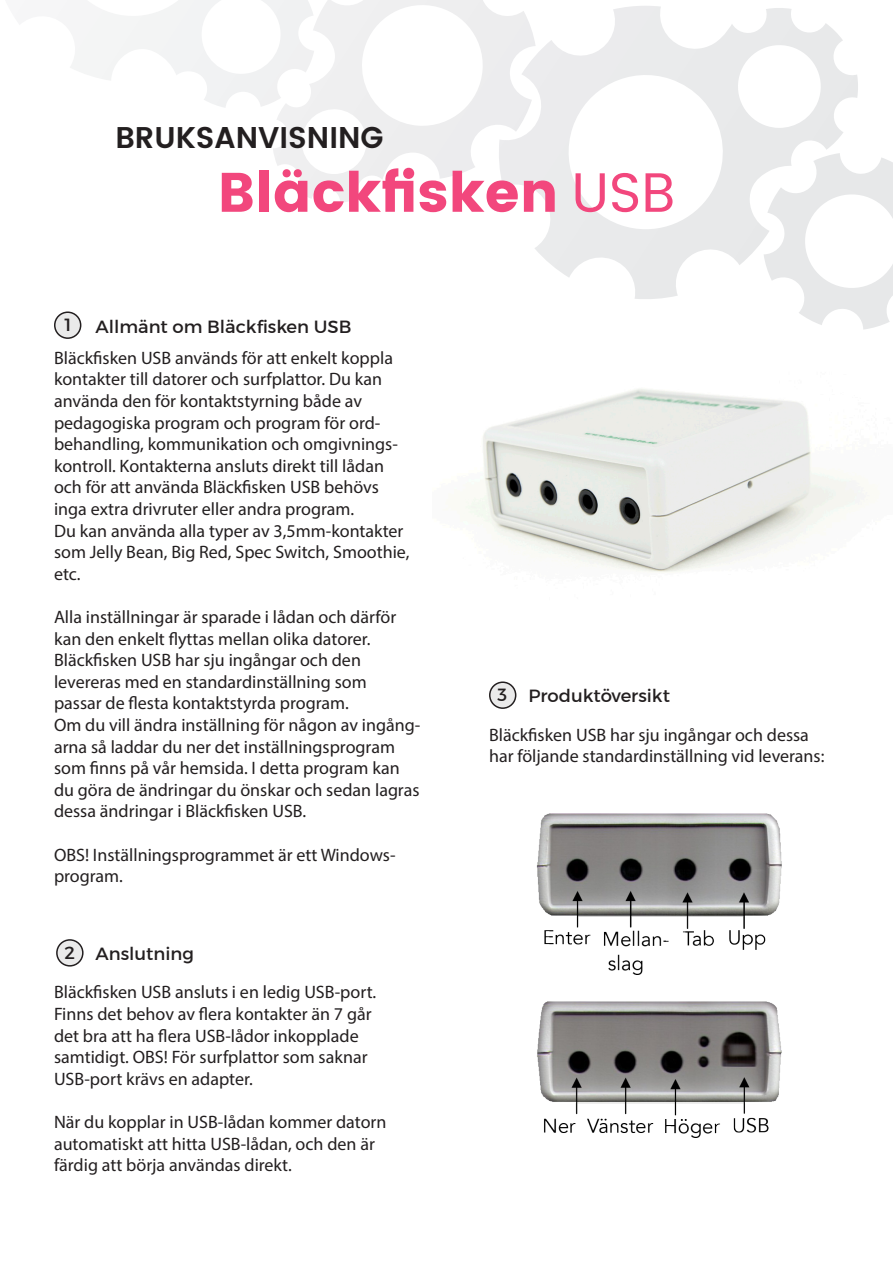
<style>
.page{position:relative;width:893px;height:1263px;background:#fff}
.page>*{position:absolute;margin:0;border:0;box-sizing:border-box;transform-origin:0 0}
.t1{font:55.5px "Poppins";color:#f2477d}
.t2{font:600 30px "Poppins";color:#231f20}
.t3{font:18px/21.6px "Myriad Pro";color:#231f20}
.t4{font:18px "Montserrat";color:#231f20}
.s1{font-style:inherit}
</style>
<div class="page">
<svg style="left:273px;top:0;width:225px;height:203px"></svg>
<svg style="left:498px;top:6px;width:360px;height:293px"></svg>
<svg style="left:764px;top:153px;width:129px;height:177px"></svg>
<svg style="left:71px;top:0;width:243px;height:108px"></svg>
<div style="left:55px;top:312px;width:26px;height:26px;background:#eaeaea;border-radius:50%"></div>
<div style="left:54px;top:311px;width:27px;height:28px;border:2px solid #231f20;border-radius:50%"></div>
<div style="left:57px;top:940px;width:26px;height:26px;background:#eaeaea;border-radius:50%"></div>
<div style="left:56px;top:939px;width:28px;height:27px;border:2px solid #231f20;border-radius:50%"></div>
<div style="left:490px;top:682px;width:26px;height:26px;background:#eaeaea;border-radius:50%"></div>
<div style="left:489px;top:681px;width:27px;height:28px;border:2px solid #231f20;border-radius:50%"></div>
<img style="left:465px;top:389px;width:396px;height:183px">
<img style="left:536px;top:813px;width:246px;height:162px">
<img style="left:537px;top:1001px;width:245px;height:137px">
<p class="t2" style="left:115px;top:115px;width:270px">BRUKSANVISNING</p>
<p class="t1" style="left:218px;top:160px;width:459px">Bläckfisken <span class="s1">USB</span></p>
<p class="t4" style="left:65px;top:314px;width:8px">1</p>
<p class="t4" style="left:95px;top:316px;width:257px">Allmänt om Bläckfisken USB</p>
<p class="t3" style="left:54px;top:347px;width:341px">Bläckfisken USB används för att enkelt koppla kontakter till datorer och surfplattor. Du kan</p>
<p class="t3" style="left:54px;top:390px;width:310px">använda den för kontaktstyrning både av</p>
<p class="t3" style="left:54px;top:411px;width:328px">pedagogiska program och program för ord-</p>
<p class="t3" style="left:54px;top:433px;width:345px">behandling, kommunikation och omgivnings&shy;kontroll. Kontakterna ansluts direkt till lådan och för att använda Bläckfisken USB behövs inga extra drivruter eller andra program.</p>
<p class="t3" style="left:54px;top:519px;width:357px">Du kan använda alla typer av 3,5mm-kontakter som Jelly Bean, Big Red, Spec Switch, Smoothie, etc.</p>
<p class="t3" style="left:54px;top:606px;width:344px">Alla inställningar är sparade i lådan och därför kan den enkelt flyttas mellan olika datorer.<br>Bläckfisken USB har sju ingångar och den</p>
<p class="t3" style="left:54px;top:671px;width:314px">levereras med en standardinställning som</p>
<p class="t3" style="left:54px;top:692px;width:296px">passar de flesta kontaktstyrda program.</p>
<p class="t3" style="left:54px;top:714px;width:368px">Om du vill ändra inställning för någon av ingång&shy;arna så laddar du ner det inställningsprogram som finns på vår hemsida. I detta program kan du göra de ändringar du önskar och sedan lagras dessa ändringar i Bläckfisken USB.</p>
<p class="t3" style="left:54px;top:843px;width:343px">OBS! Inställningsprogrammet är ett Windows&shy;program.</p>
<p class="t4" style="left:95px;top:942px;width:100px">Anslutning</p>
<p class="t3" style="left:54px;top:981px;width:324px">Bläckfisken USB ansluts i en ledig USB-port.<br>Finns det behov av flera kontakter än 7 går det bra att ha flera USB-lådor inkopplade samtidigt. OBS! För surfplattor som saknar USB-port krävs en adapter.</p>
<p class="t3" style="left:54px;top:1111px;width:334px">När du kopplar in USB-lådan kommer datorn automatiskt att hitta USB-lådan, och den är färdig att börja användas direkt.</p>
<p class="t4" style="left:65px;top:941px;width:12px">2</p>
<p class="t4" style="left:497px;top:684px;width:11px">3</p>
<p class="t4" style="left:528px;top:685px;width:143px">Produktöversikt</p>
<p class="t3" style="left:489px;top:724px;width:337px">Bläckfisken USB har sju ingångar och dessa har följande standardinställning vid leverans:</p>
</div>
